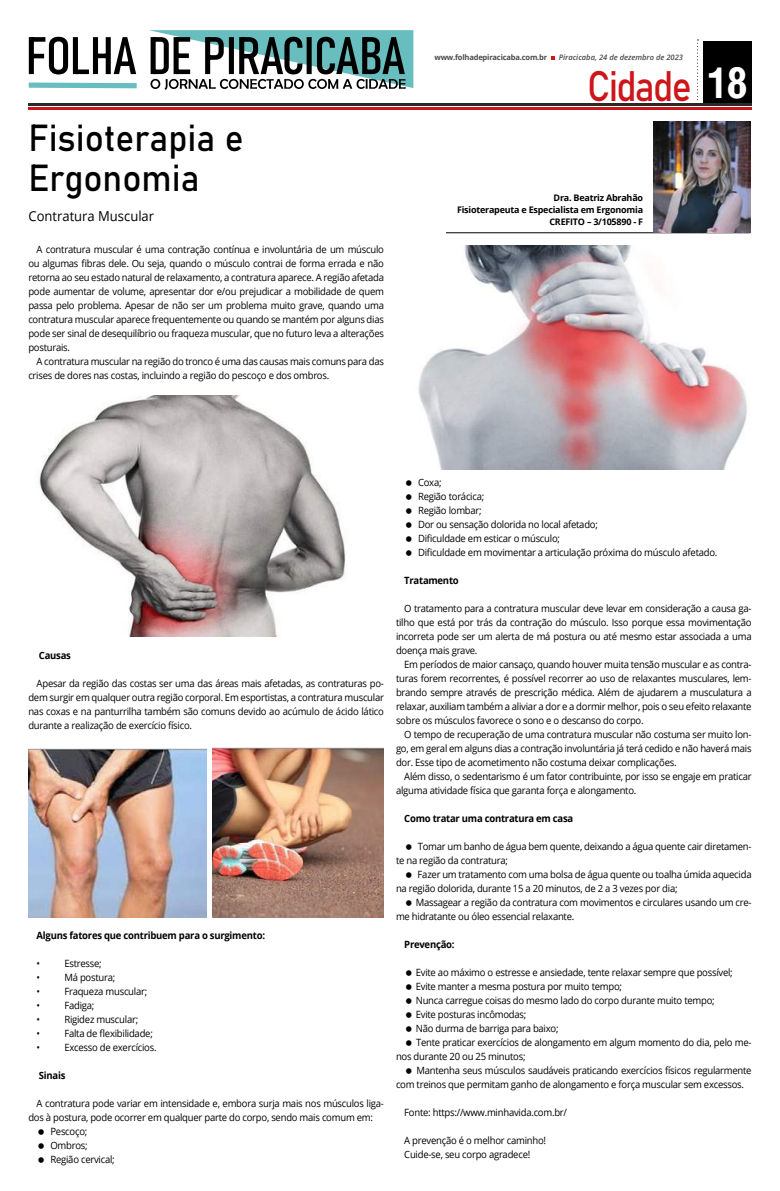
<style>
.page{position:relative;width:780px;height:1191px;background:#fff}
.page>*{position:absolute;margin:0;border:0;box-sizing:border-box;transform-origin:0 0}
.t1{font:42.1px "Bahnschrift";letter-spacing:-.045em;color:#cd1619;scale:.89 1}
.t2{font:37.2px/40.1px "Bahnschrift";color:#000;scale:.95 1}
.t3{font:13.7px "Open Sans";color:#000;scale:.95 1}
.t4{font:10px/14px "Open Sans";letter-spacing:-.025em;color:#000;scale:.95 1}
.t5{font:700 10px "Open Sans";letter-spacing:-.025em;color:#000;scale:.95 1}
.t6{font:700 9px/12px "Open Sans";letter-spacing:-.025em;color:#000;text-align:right}
.t7{font:italic 600 7.6px "Open Sans";color:#4a4948}
.t8{font:700 7.6px "Open Sans";letter-spacing:-.025em;color:#4a4948}
.s1{font-family:"Arena Condensed";font-weight:700;font-size:40.6px;color:#fff}
</style>
<div class="page">
<div style="left:703px;top:41px;width:48px;height:65px;background:#000"></div>
<hr style="left:28px;top:107px;width:723px;height:2px;background:#cd1619">
<hr style="left:28px;top:103px;width:723px;height:3px;background:#2c2824">
<svg style="left:697px;top:39px;width:1px;height:62px"></svg>
<svg style="left:551px;top:56px;width:4px;height:4px"></svg>
<svg style="left:28px;top:30px;width:385px;height:60px"></svg>
<hr style="left:446px;top:232px;width:304px;height:1px;background:#000">
<img style="left:653px;top:122px;width:97px;height:110px">
<img style="left:38px;top:395px;width:309px;height:241px">
<img style="left:418px;top:245px;width:329px;height:224px">
<img style="left:28px;top:748px;width:178px;height:169px">
<img style="left:213px;top:747px;width:171px;height:170px">
<h2 class="t2" style="left:28px;top:115px;width:228px">Fisioterapia e<br>Ergonomia</h2>
<h3 class="t3" style="left:28px;top:206px;width:134px">Contratura Muscular</h3>
<p class="t4" style="left:28px;top:242px;width:376px;text-align:justify;text-indent:8px">A contratura muscular é uma contração contínua e involuntária de um músculo ou algumas fibras dele. Ou seja, quando o músculo contrai de forma errada e não retorna ao seu estado natural de relaxamento, a contratura aparece. A região afetada pode aumentar de volume, apresentar dor e/ou prejudicar a mobilidade de quem passa pelo problema. Apesar de não ser um problema muito grave, quando uma contratura muscular aparece frequentemente ou quando se mantém por alguns dias pode ser sinal de desequilíbrio ou fraqueza muscular, que no futuro leva a alterações posturais.</p>
<p class="t4" style="left:28px;top:354px;width:376px;text-indent:8px">A contratura muscular na região do tronco é uma das causas mais comuns para das crises de dores nas costas, incluindo a região do pescoço e dos ombros.</p>
<p class="t8" style="left:434px;top:52px;width:114px">www.folhadepiracicaba.com.br</p>
<p class="t7" style="left:559px;top:52px;width:126px">Piracicaba, 24 de dezembro de 2023</p>
<h1 class="t1" style="left:587px;top:55px;width:181px">Cidade <span class="s1">18</span></h1>
<p class="t6" style="left:457px;top:191px;width:188px">Dra. Beatriz Abrahão<br>Fisioterapeuta e Especialista em Ergonomia<br>CREFITO – 3/105890 - F</p>
<p class="t5" style="left:39px;top:648px;width:35px">Causas</p>
<p class="t4" style="left:28px;top:676px;width:376px;text-align:justify;text-indent:8px">Apesar da região das costas ser uma das áreas mais afetadas, as contraturas po&shy;dem surgir em qualquer outra região corporal. Em esportistas, a contratura muscular nas coxas e na panturrilha também são comuns devido ao acúmulo de ácido lático durante a realização de exercício físico.</p>
<p class="t5" style="left:37px;top:928px;width:242px">Alguns fatores que contribuem para o surgimento:</p>
<p class="t4" style="left:37px;top:956px;width:5px">•</p>
<p class="t4" style="left:64px;top:956px;width:41px">Estresse;</p>
<p class="t4" style="left:37px;top:970px;width:5px">•</p>
<p class="t4" style="left:64px;top:970px;width:55px">Má postura;</p>
<p class="t4" style="left:37px;top:984px;width:5px">•</p>
<p class="t4" style="left:64px;top:984px;width:89px">Fraqueza muscular;</p>
<p class="t4" style="left:37px;top:998px;width:5px">•</p>
<p class="t4" style="left:64px;top:998px;width:33px">Fadiga;</p>
<p class="t4" style="left:37px;top:1012px;width:5px">•</p>
<p class="t4" style="left:64px;top:1012px;width:79px">Rigidez muscular;</p>
<p class="t4" style="left:37px;top:1026px;width:5px">•</p>
<p class="t4" style="left:64px;top:1026px;width:95px">Falta de flexibilidade;</p>
<p class="t4" style="left:37px;top:1040px;width:5px">•</p>
<p class="t4" style="left:64px;top:1040px;width:99px">Excesso de exercícios.</p>
<p class="t5" style="left:39px;top:1068px;width:29px">Sinais</p>
<p class="t4" style="left:37px;top:1096px;width:367px">A contratura pode variar em intensidade e, embora surja mais nos músculos liga-</p>
<p class="t4" style="left:28px;top:1110px;width:364px">dos à postura, pode ocorrer em qualquer parte do corpo, sendo mais comum em:</p>
<p class="t4" style="left:50px;top:1124px;width:40px">Pescoço;</p>
<p class="t4" style="left:50px;top:1138px;width:41px">Ombros;</p>
<p class="t4" style="left:50px;top:1152px;width:69px">Região cervical;</p>
<p class="t4" style="left:418px;top:475px;width:316px">Coxa;<br>Região torácica;<br>Região lombar;<br>Dor ou sensação dolorida no local afetado;<br>Dificuldade em esticar o músculo;<br>Dificuldade em movimentar a articulação próxima do músculo afetado.</p>
<p class="t5" style="left:404px;top:573px;width:59px">Tratamento</p>
<p class="t4" style="left:396px;top:601px;width:376px;text-align:justify;text-indent:8px">O tratamento para a contratura muscular deve levar em consideração a causa ga&shy;tilho que está por trás da contração do músculo. Isso porque essa movimentação incorreta pode ser um alerta de má postura ou até mesmo estar associada a uma doença mais grave.</p>
<p class="t4" style="left:396px;top:657px;width:376px;text-align:justify;text-indent:8px">Em períodos de maior cansaço, quando houver muita tensão muscular e as contra&shy;turas forem recorrentes, é possível recorrer ao uso de relaxantes musculares, lem&shy;brando sempre através de prescrição médica. Além de ajudarem a musculatura a relaxar, auxiliam também a aliviar a dor e a dormir melhor, pois o seu efeito relaxante sobre os músculos favorece o sono e o descanso do corpo.</p>
<p class="t4" style="left:396px;top:727px;width:376px;text-align:justify;text-indent:8px">O tempo de recuperação de uma contratura muscular não costuma ser muito lon&shy;go, em geral em alguns dias a contração involuntária já terá cedido e não haverá mais dor. Esse tipo de acometimento não costuma deixar complicações.</p>
<p class="t4" style="left:396px;top:769px;width:376px;text-indent:8px">Além disso, o sedentarismo é um fator contribuinte, por isso se engaje em praticar alguma atividade física que garanta força e alongamento.</p>
<p class="t5" style="left:404px;top:811px;width:179px">Como tratar uma contratura em casa</p>
<p class="t4" style="left:396px;top:839px;width:376px;text-indent:22px">Tomar um banho de água bem quente, deixando a água quente cair diretamen&shy;te na região da contratura;</p>
<p class="t4" style="left:396px;top:867px;width:376px;text-indent:22px">Fazer um tratamento com uma bolsa de água quente ou toalha úmida aquecida na região dolorida, durante 15 a 20 minutos, de 2 a 3 vezes por dia;</p>
<p class="t4" style="left:396px;top:895px;width:376px;text-indent:20px">Massagear a região da contratura com movimentos e circulares usando um cre&shy;me hidratante ou óleo essencial relaxante.</p>
<p class="t5" style="left:404px;top:937px;width:54px">Prevenção:</p>
<p class="t4" style="left:416px;top:965px;width:335px">Evite ao máximo o estresse e ansiedade, tente relaxar sempre que possível;</p>
<p class="t4" style="left:416px;top:979px;width:219px">Evite manter a mesma postura por muito tempo;</p>
<p class="t4" style="left:416px;top:993px;width:316px">Nunca carregue coisas do mesmo lado do corpo durante muito tempo;</p>
<p class="t4" style="left:416px;top:1007px;width:118px">Evite posturas incômodas;</p>
<p class="t4" style="left:416px;top:1021px;width:152px">Não durma de barriga para baixo;</p>
<p class="t4" style="left:416px;top:1035px;width:355px">Tente praticar exercícios de alongamento em algum momento do dia, pelo me-</p>
<p class="t4" style="left:396px;top:1049px;width:138px">nos durante 20 ou 25 minutos;</p>
<p class="t4" style="left:416px;top:1063px;width:354px">Mantenha seus músculos saudáveis praticando exercícios físicos regularmente</p>
<p class="t4" style="left:396px;top:1077px;width:368px">com treinos que permitam ganho de alongamento e força muscular sem excessos.</p>
<p class="t4" style="left:404px;top:1105px;width:173px">Fonte: https://www.minhavida.com.br/</p>
<p class="t4" style="left:404px;top:1133px;width:151px">A prevenção é o melhor caminho!<br>Cuide-se, seu corpo agradece!</p>
</div>
